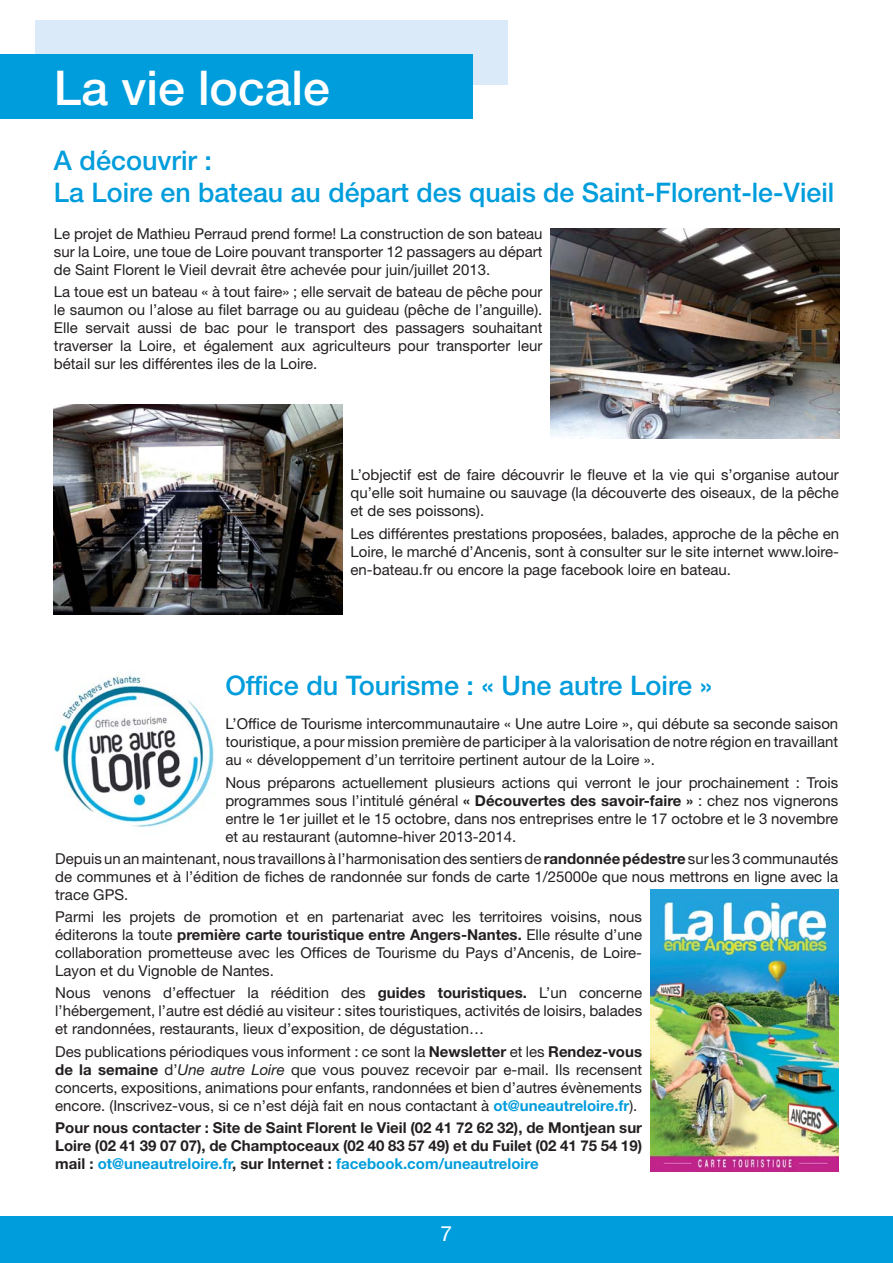
<style>
.page{position:relative;width:893px;height:1263px;background:#fff}
.page>*{position:absolute;margin:0;border:0;box-sizing:border-box;transform-origin:0 0}
.t1{font:500 48px "Helvetica Neue LT Std";color:#fff}
.t2{font:500 27px/32.4px "Helvetica Neue LT Std";color:#009ddc}
.t3{font:21px "Helvetica Neue LT Std";color:#fff}
.t4{font:15px/18px "Helvetica Neue LT Std";color:#231f20;text-align:justify}
.t5{font:700 15px/18px "Helvetica Neue LT Std";color:#231f20;text-align:justify}
.s1{font-weight:700}
.s2{font-style:italic}
.s3{font-weight:700;color:#009ddc}
.s4{color:#009ddc}
</style>
<div class="page">
<div style="left:0;top:1216px;width:893px;height:47px;background:#009ddc"></div>
<div style="left:36px;top:20px;width:472px;height:65px;background:#daeaf8"></div>
<div style="left:0;top:54px;width:472px;height:65px;background:#009ddc"></div>
<img style="left:53px;top:673px;width:161px;height:154px">
<img style="left:650px;top:890px;width:188px;height:281px">
<img style="left:551px;top:228px;width:288px;height:211px">
<img style="left:54px;top:404px;width:288px;height:210px">
<h1 class="t1" style="left:54px;top:71px;width:277px">La vie locale</h1>
<h2 class="t2" style="left:54px;top:146px;width:782px">A découvrir :<br>La Loire en bateau au départ des quais de Saint-Florent-le-Vieil</h2>
<p class="t4" style="left:54px;top:226px;width:490px">Le projet de Mathieu Perraud prend forme! La construction de son bateau sur la Loire, une toue de Loire pouvant transporter 12 passagers au départ de Saint Florent le Vieil devrait être achevée pour juin/juillet 2013.</p>
<p class="t4" style="left:54px;top:284px;width:490px">La toue est un bateau « à tout faire» ; elle servait de bateau de pêche pour le saumon ou l’alose au filet barrage ou au guideau (pêche de l’anguille).<br>Elle servait aussi de bac pour le transport des passagers souhaitant traverser la Loire, et également aux agriculteurs pour transporter leur bétail sur les différentes iles de la Loire.</p>
<p class="t4" style="left:350px;top:467px;width:490px">L’objectif est de faire découvrir le fleuve et la vie qui s’organise autour qu’elle soit humaine ou sauvage (la découverte des oiseaux, de la pêche et de ses poissons).</p>
<p class="t4" style="left:350px;top:526px;width:490px">Les différentes prestations proposées, balades, approche de la pêche en Loire, le marché d’Ancenis, sont à consulter sur le site internet www.loire&shy;en-bateau.fr ou encore la page facebook loire en bateau.</p>
<h2 class="t2" style="left:225px;top:671px;width:488px">Office du Tourisme : « Une autre Loire »</h2>
<p class="t4" style="left:225px;top:716px;width:614px">L’Office de Tourisme intercommunautaire « Une autre Loire », qui débute sa seconde saison touristique, a pour mission première de participer à la valorisation de notre région en travaillant au « développement d’un territoire pertinent autour de la Loire ».</p>
<p class="t4" style="left:225px;top:775px;width:614px">Nous préparons actuellement plusieurs actions qui verront le jour prochainement : Trois programmes sous l’intitulé général <span class="s1">« Découvertes des savoir-faire »</span> : chez nos vignerons entre le 1er juillet et le 15 octobre, dans nos entreprises entre le 17 octobre et le 3 novembre et au restaurant (automne-hiver 2013-2014.</p>
<p class="t4" style="left:55px;top:851px;width:784px">Depuis un an maintenant, nous travaillons à l’harmonisation des sentiers de <span class="s1">randonnée pédestre</span> sur les 3 communautés de communes et à l’édition de fiches de randonnée sur fonds de carte 1/25000e que nous mettrons en ligne avec la trace GPS.</p>
<p class="t4" style="left:55px;top:909px;width:588px">Parmi les projets de promotion et en partenariat avec les territoires voisins, nous éditerons la toute <span class="s1">première carte touristique entre Angers-Nantes.</span> Elle résulte d’une collaboration prometteuse avec les Offices de Tourisme du Pays d’Ancenis, de Loire-Layon et du Vignoble de Nantes.</p>
<p class="t4" style="left:55px;top:985px;width:588px">Nous venons d’effectuer la réédition des <span class="s1">guides touristiques.</span> L’un concerne l’hébergement, l’autre est dédié au visiteur : sites touristiques, activités de loisirs, balades et randonnées, restaurants, lieux d’exposition, de dégustation…</p>
<p class="t4" style="left:55px;top:1044px;width:588px">Des publications périodiques vous informent : ce sont la <span class="s1">Newsletter</span> et les <span class="s1">Rendez-vous de la semaine</span> d’<span class="s2">Une autre Loire</span> que vous pouvez recevoir par e-mail. Ils recensent concerts, expositions, animations pour enfants, randonnées et bien d’autres évènements encore. (Inscrivez-vous, si ce n’est déjà fait en nous contactant à <span class="s3">ot@uneautreloire.fr</span>).</p>
<p class="t5" style="left:55px;top:1120px;width:588px">Pour nous contacter : Site de Saint Florent le Vieil (02 41 72 62 32), de Montjean sur Loire (02 41 39 07 07), de Champtoceaux (02 40 83 57 49) et du Fuilet (02 41 75 54 19) mail : <span class="s4">ot@uneautreloire.fr</span>, sur Internet : <span class="s4">facebook.com/uneautreloire</span></p>
<h3 class="t3" style="left:441px;top:1225px;width:13px">7</h3>
</div>
